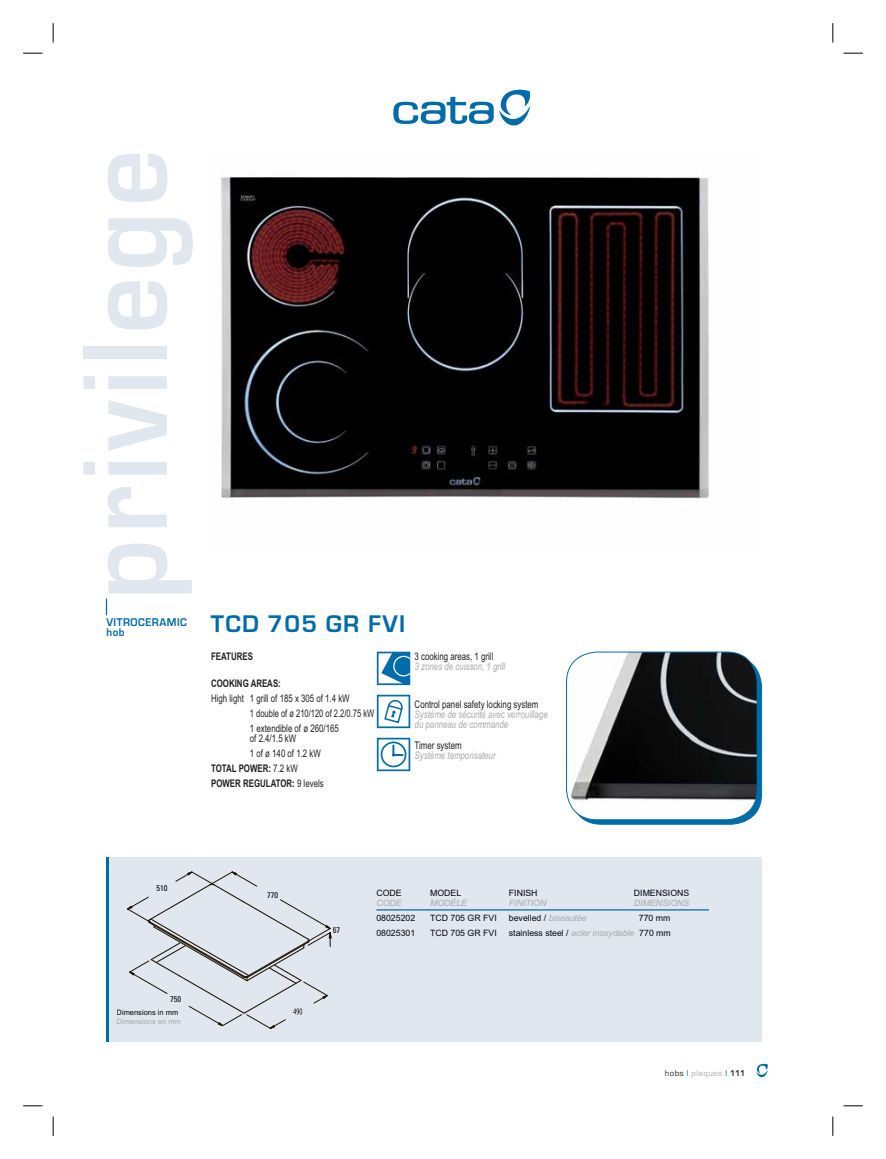
<style>
.page{position:relative;width:886px;height:1159px;background:#fff}
.page>*{position:absolute;margin:0;border:0;box-sizing:border-box;transform-origin:0 0}
.t1{font:700 125px "Eurostile";letter-spacing:.05em;color:#e0e7ee;scale:.9 1}
.t2{font:700 25px "Eurostile";letter-spacing:.05em;color:#006cab}
.t3{font:700 11.62px/10px "Eurostile";letter-spacing:.05em;color:#006cab;scale:.93 1}
.t4{font:10.5px/15px "Arial";color:#231f20;scale:.75 1}
.t5{font:italic 10.5px/10px "Arial";color:#a7a9ac;scale:.75 1}
.t6{font:700 10.5px "Arial";color:#231f20;scale:.75 1}
.t7{font:8.75px "Arial";color:#07050e}
.t8{font:italic 8.75px "Arial";color:#a7a9ac}
.t9{font:8.75px "Eurostile";letter-spacing:.05em;color:#a7a9ac}
.t10{font:condensed 8.25px "Univers";color:#07050e}
.t11{font:7.5px "Arial";color:#07050e}
.t12{font:7.5px "Arial";color:#a7a9ac}
.s1{font-weight:400}
.s2{font-style:italic;color:#a7a9ac}
.s3{color:#231f20}
.s4{color:#006cab}
.s5{font-weight:700;color:#231f20}
</style>
<div class="page">
<svg style="left:393px;top:89px;width:137px;height:37px"></svg>
<svg style="left:756px;top:1063px;width:12px;height:14px"></svg>
<div style="left:571px;top:656px;width:190px;height:168px;background:#006cab;border-radius:30px"></div>
<svg style="left:106px;top:857px;width:4px;height:185px"></svg>
<div style="left:110px;top:857px;width:652px;height:185px;background:#e0e7ee"></div>
<svg style="left:106px;top:598px;width:1px;height:17px"></svg>
<hr style="left:376px;top:909px;width:371px;height:1px;background:#006cab">
<svg style="left:377px;top:651px;width:33px;height:34px"></svg>
<svg style="left:377px;top:695px;width:33px;height:33px"></svg>
<svg style="left:377px;top:738px;width:33px;height:33px"></svg>
<img style="left:566px;top:652px;width:191px;height:168px;border-radius:30px">
<div style="left:566px;top:651px;width:191px;height:169px;border:1px solid #006cab;border-radius:30px"></div>
<img style="left:220px;top:176px;width:489px;height:323px">
<svg style="left:127px;top:871px;width:204px;height:158px"></svg>
<div style="left:170px;top:996px;width:11px;height:6px;background:#e0e7ee"></div>
<div style="left:117px;top:1009px;width:61px;height:6px;background:#e0e7ee"></div>
<div style="left:709px;top:882px;width:45px;height:59px;background:#e0e7ee"></div>
<svg style="left:23px;top:52px;width:20px;height:2px"></svg>
<svg style="left:843px;top:52px;width:20px;height:2px"></svg>
<svg style="left:23px;top:1105px;width:20px;height:1px"></svg>
<svg style="left:843px;top:1105px;width:20px;height:1px"></svg>
<svg style="left:52px;top:23px;width:2px;height:20px"></svg>
<svg style="left:52px;top:1116px;width:2px;height:20px"></svg>
<svg style="left:832px;top:23px;width:1px;height:20px"></svg>
<svg style="left:832px;top:1116px;width:1px;height:20px"></svg>
<h1 class="t1" style="left:84px;top:599px;width:501px;rotate:-90deg">privilege</h1>
<p class="t3" style="left:106px;top:618px;width:88px">VITROCERAMIC hob</p>
<h2 class="t2" style="left:211px;top:615px;width:196px">TCD 705 GR FVI</h2>
<p class="t6" style="left:211px;top:650px;width:57px">FEATURES</p>
<p class="t6" style="left:211px;top:677px;width:94px">COOKING AREAS:</p>
<p class="t4" style="left:250px;top:691px;width:167px;text-indent:-39px">High light 1 grill of 185 x 305 of 1.4 kW<br>1 double of ø 210/120 of 2.2/0.75 kW<br>1 extendible of ø 260/165</p>
<p class="t4" style="left:250px;top:731px;width:63px">of 2.4/1.5 kW</p>
<p class="t4" style="left:250px;top:746px;width:96px">1 of ø 140 of 1.2 kW</p>
<p class="t6" style="left:211px;top:762px;width:117px">TOTAL POWER: <span class="s1">7.2 kW</span></p>
<p class="t6" style="left:211px;top:777px;width:152px">POWER REGULATOR: <span class="s1">9 levels</span></p>
<p class="t4" style="left:415px;top:650px;width:107px">3 cooking areas, 1 grill</p>
<p class="t5" style="left:415px;top:662px;width:122px">3 zones de cuisson, 1 grill</p>
<p class="t4" style="left:415px;top:697px;width:167px">Control panel safety locking system</p>
<p class="t5" style="left:415px;top:710px;width:179px">Système de sécurité avec verrouillage du panneau de commande</p>
<p class="t4" style="left:415px;top:738px;width:64px">Timer system</p>
<p class="t5" style="left:415px;top:751px;width:109px">Système temporisateur</p>
<p class="t10" style="left:156px;top:885px;width:12px">510</p>
<p class="t10" style="left:170px;top:996px;width:12px">750</p>
<p class="t11" style="left:117px;top:1009px;width:63px">Dimensions in mm</p>
<p class="t12" style="left:117px;top:1018px;width:66px">Dimensions en mm</p>
<p class="t10" style="left:267px;top:892px;width:12px">770</p>
<p class="t10" style="left:333px;top:927px;width:9px">67</p>
<p class="t7" style="left:376px;top:889px;width:27px">CODE</p>
<p class="t7" style="left:430px;top:889px;width:33px">MODEL</p>
<p class="t7" style="left:509px;top:889px;width:30px">FINISH</p>
<p class="t7" style="left:634px;top:889px;width:57px">DIMENSIONS</p>
<p class="t8" style="left:376px;top:899px;width:27px">CODE</p>
<p class="t8" style="left:430px;top:899px;width:38px">MODÈLE</p>
<p class="t8" style="left:509px;top:899px;width:39px">FINITION</p>
<p class="t8" style="left:634px;top:899px;width:57px">DIMENSIONS</p>
<p class="t7" style="left:376px;top:914px;width:40px">08025202</p>
<p class="t7" style="left:430px;top:914px;width:68px">TCD 705 GR FVI</p>
<p class="t7" style="left:509px;top:914px;width:79px">bevelled / <span class="s2">biseautée</span></p>
<p class="t7" style="left:639px;top:914px;width:33px">770 mm</p>
<p class="t7" style="left:376px;top:929px;width:40px">08025301</p>
<p class="t7" style="left:430px;top:929px;width:68px">TCD 705 GR FVI</p>
<p class="t7" style="left:509px;top:929px;width:163px">stainless steel / <span class="s2">acier inoxydable</span> 770 mm</p>
<p class="t9" style="left:665px;top:1070px;width:82px"><span class="s3">hobs</span> <span class="s4">I</span> plaques <span class="s4">I</span> <span class="s5">111</span></p>
</div>
